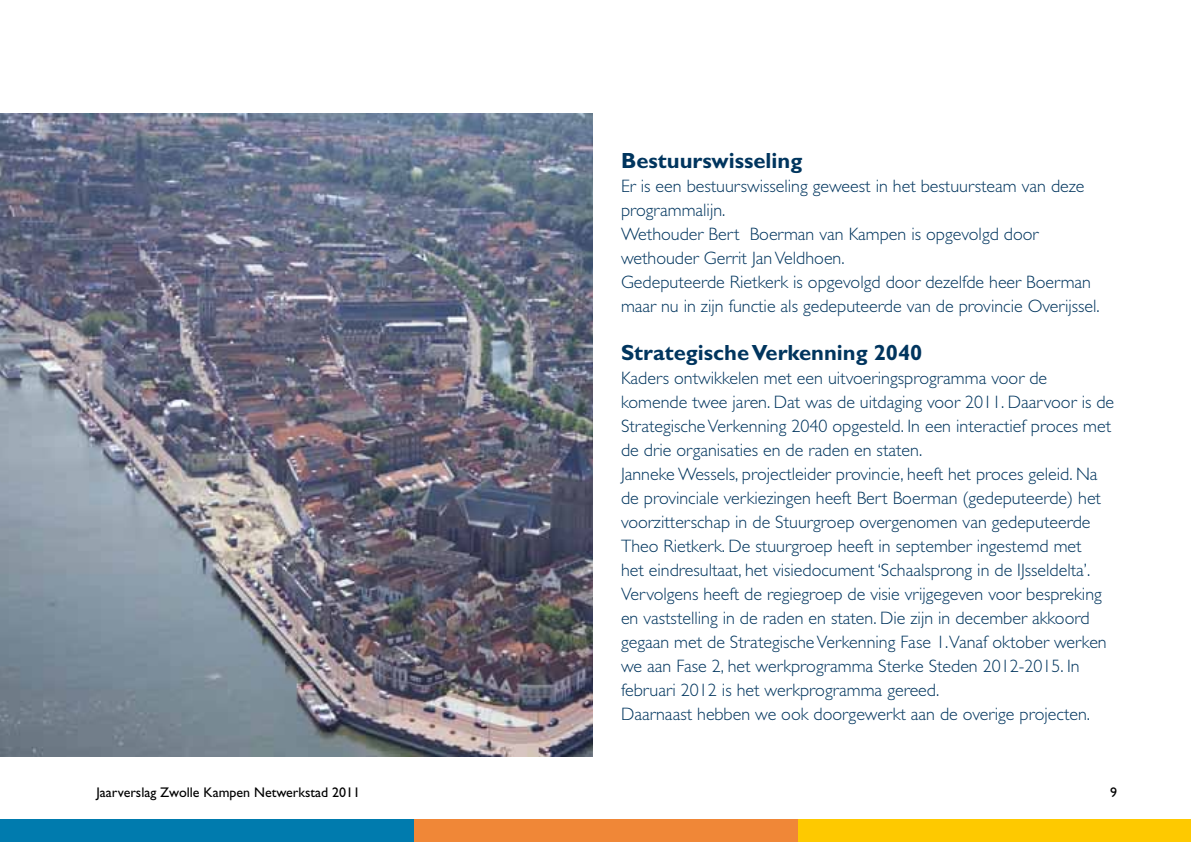
<style>
.page{position:relative;width:1191px;height:842px;background:#fff}
.page>*{position:absolute;margin:0;border:0;box-sizing:border-box;transform-origin:0 0}
.t1{font:700 22px "Gill Sans";color:#00355e}
.t2{font:300 18px/24px "Gill Sans";color:#00355e}
.t3{font:14px "Gill Sans";color:#000}
</style>
<div class="page">
<img style="left:0;top:113px;width:592px;height:644px">
<div style="left:413px;top:819px;width:385px;height:23px;background:#f08737"></div>
<div style="left:798px;top:819px;width:393px;height:23px;background:#fec900"></div>
<div style="left:0;top:819px;width:413px;height:23px;background:#007bae"></div>
<p class="t1" style="left:621px;top:148px;width:183px">Bestuurswisseling</p>
<p class="t2" style="left:621px;top:174px;width:480px">Er is een bestuurswisseling geweest in het bestuursteam van deze programmalijn.<br>Wethouder Bert Boerman van Kampen is opgevolgd door wethouder Gerrit Jan Veldhoen.<br>Gedeputeerde Rietkerk is opgevolgd door dezelfde heer Boerman maar nu in zijn functie als gedeputeerde van de provincie Overijssel.</p>
<p class="t1" style="left:621px;top:340px;width:303px">Strategische Verkenning 2040</p>
<p class="t2" style="left:621px;top:366px;width:495px">Kaders ontwikkelen met een uitvoeringsprogramma voor de komende twee jaren. Dat was de uitdaging voor 2011. Daarvoor is de Strategische Verkenning 2040 opgesteld. In een interactief proces met de drie organisaties en de raden en staten.<br>Janneke Wessels, projectleider provincie, heeft het proces geleid. Na de provinciale verkiezingen heeft Bert Boerman (gedeputeerde) het voorzitterschap in de Stuurgroep overgenomen van gedeputeerde Theo Rietkerk. De stuurgroep heeft in september ingestemd met<br>het eindresultaat, het visiedocument ‘Schaalsprong in de IJsseldelta’.<br>Vervolgens heeft de regiegroep de visie vrijgegeven voor bespreking en vaststelling in de raden en staten. Die zijn in december akkoord gegaan met de Strategische Verkenning Fase 1.Vanaf oktober werken we aan Fase 2, het werkprogramma Sterke Steden 2012-2015. In februari 2012 is het werkprogramma gereed.<br>Daarnaast hebben we ook doorgewerkt aan de overige projecten.</p>
<p class="t3" style="left:96px;top:784px;width:265px">Jaarverslag Zwolle Kampen Netwerkstad 2011</p>
<p class="t3" style="left:1110px;top:784px;width:8px">9</p>
</div>
